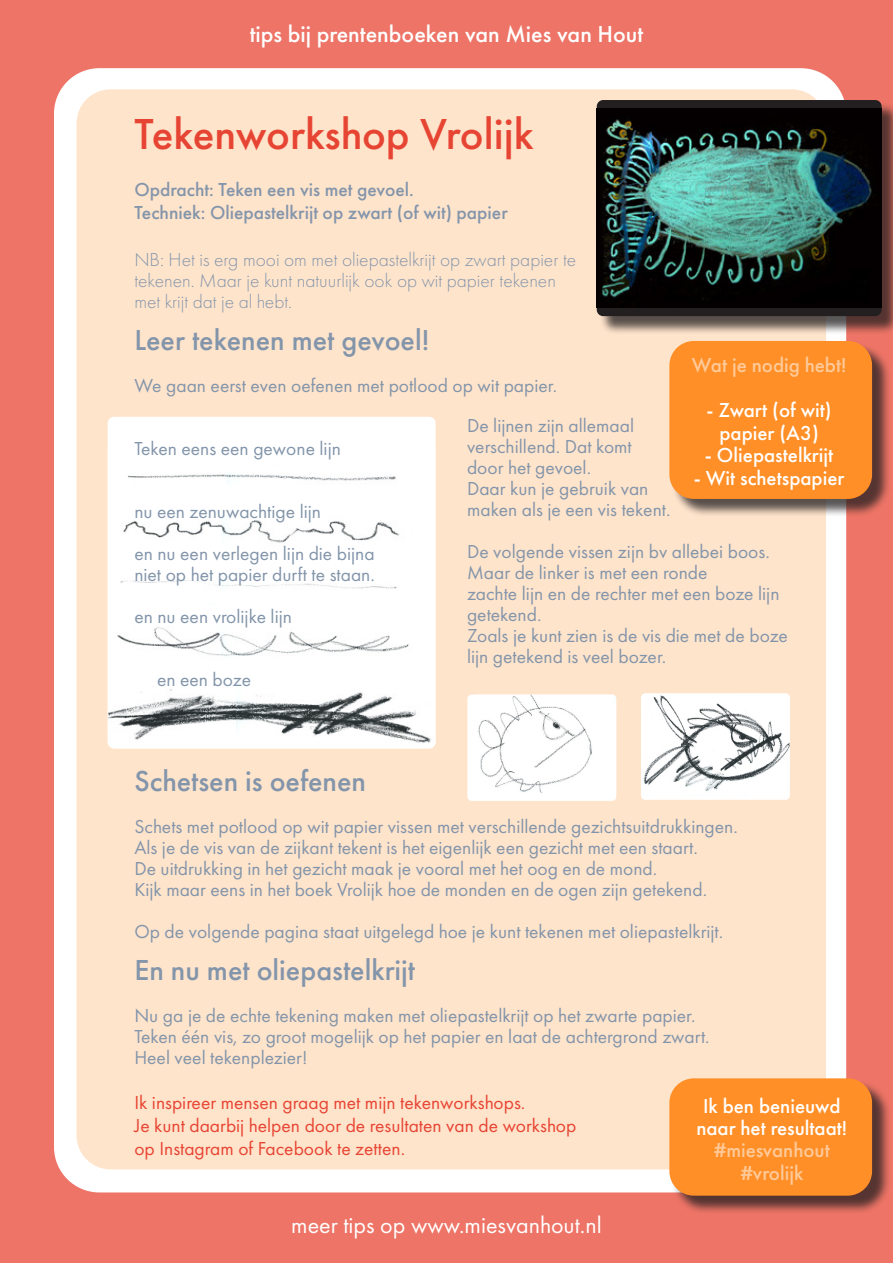
<style>
.page{position:relative;width:893px;height:1263px;background:#ed7466}
.page>*{position:absolute;margin:0;border:0;box-sizing:border-box;transform-origin:0 0}
.t1{font:500 45px "Futura PT";color:#e74533}
.t2{font:500 30px "Futura PT";color:#8395aa}
.t3{font:500 24px "Futura PT";color:#fff}
.t4{font:24px "Futura PT";color:#fff}
.t5{font:500 21px/22.5px "Futura PT";color:#fff;text-align:center}
.t6{font:500 21px/22.5px "Futura PT";color:#ffca99;text-align:center}
.t7{font:19.5px/21px "Futura PT";color:#8395aa}
.t8{font:19.5px/23.4px "Futura PT";color:#e74533}
.t9{font:300 19.5px/21px "Futura PT";color:#8395aa}
.t10{font:500 19.5px/23.4px "Futura PT";color:#8395aa}
</style>
<div class="page">
<div style="left:55px;top:69px;width:790px;height:1123px;background:#fff;border-radius:45px"></div>
<div style="left:77px;top:89px;width:749px;height:1080px;background:#ffe4cc;border-radius:34px"></div>
<div style="left:599px;top:102px;width:294px;height:233px;background:#231f20;opacity:.75"></div>
<div style="left:597px;top:100px;width:285px;height:216px;background:#231f20;border-radius:6px"></div>
<img style="left:597px;top:109px;width:285px;height:198px">
<div style="left:108px;top:417px;width:328px;height:331px;background:#fff;border-radius:6px"></div>
<img style="left:108px;top:474px;width:328px;height:274px">
<div style="left:672px;top:1080px;width:219px;height:134px;background:#231f20;opacity:.75"></div>
<div style="left:669px;top:1078px;width:203px;height:118px;background:#ff8f26;border-radius:24px"></div>
<div style="left:467px;top:694px;width:149px;height:107px;background:#fff;border-radius:4px"></div>
<img style="left:477px;top:694px;width:139px;height:99px">
<div style="left:641px;top:693px;width:149px;height:107px;background:#fff;border-radius:4px"></div>
<img style="left:641px;top:693px;width:149px;height:98px">
<div style="left:672px;top:343px;width:219px;height:175px;background:#231f20;opacity:.75"></div>
<div style="left:669px;top:341px;width:203px;height:158px;background:#ff8f26;border-radius:24px"></div>
<p class="t3" style="left:250px;top:20px;width:395px">tips bij prentenboeken van Mies van Hout</p>
<h1 class="t1" style="left:134px;top:107px;width:401px">Tekenworkshop Vrolijk</h1>
<p class="t10" style="left:134px;top:178px;width:375px">Opdracht: Teken een vis met gevoel.<br>Techniek: Oliepastelkrijt op zwart (of wit) papier</p>
<p class="t9" style="left:134px;top:249px;width:443px">NB: Het is erg mooi om met oliepastelkrijt op zwart papier te tekenen. Maar je kunt natuurlijk ook op wit papier tekenen met krijt dat je al hebt.</p>
<h2 class="t2" style="left:134px;top:322px;width:296px">Leer tekenen met gevoel!</h2>
<p class="t7" style="left:134px;top:375px;width:424px">We gaan eerst even oefenen met potlood op wit papier.</p>
<p class="t6" style="left:692px;top:354px;width:156px">Wat je nodig hebt!</p>
<p class="t5" style="left:707px;top:399px;width:127px">- Zwart (of wit) papier (A3)</p>
<p class="t5" style="left:705px;top:444px;width:130px">- Oliepastelkrijt</p>
<p class="t5" style="left:694px;top:466px;width:152px">- Wit schetspapier</p>
<p class="t7" style="left:467px;top:414px;width:205px">De lijnen zijn allemaal verschillend. Dat komt door het gevoel.<br>Daar kun je gebruik van maken als je een vis tekent.</p>
<p class="t7" style="left:467px;top:540px;width:322px">De volgende vissen zijn bv allebei boos.<br>Maar de linker is met een ronde<br>zachte lijn en de rechter met een boze lijn getekend.<br>Zoals je kunt zien is de vis die met de boze lijn getekend is veel bozer.</p>
<p class="t7" style="left:134px;top:438px;width:208px">Teken eens een gewone lijn</p>
<p class="t7" style="left:134px;top:491px;width:242px;line-height:42px">nu een zenuwachtige lijn<br>en nu een verlegen lijn die bijna</p>
<p class="t7" style="left:134px;top:554px;width:242px;line-height:42px">niet op het papier durft te staan. en nu een vrolijke lijn</p>
<p class="t7" style="left:157px;top:669px;width:95px">en een boze</p>
<h2 class="t2" style="left:134px;top:763px;width:233px">Schetsen is oefenen</h2>
<p class="t7" style="left:134px;top:816px;width:605px">Schets met potlood op wit papier vissen met verschillende gezichtsuitdrukkingen.<br>Als je de vis van de zijkant tekent is het eigenlijk een gezicht met een staart.<br>De uitdrukking in het gezicht maak je vooral met het oog en de mond.<br>Kijk maar eens in het boek Vrolijk hoe de monden en de ogen zijn getekend.</p>
<p class="t7" style="left:134px;top:921px;width:590px">Op de volgende pagina staat uitgelegd hoe je kunt tekenen met oliepastelkrijt.</p>
<h2 class="t2" style="left:134px;top:952px;width:282px">En nu met oliepastelkrijt</h2>
<p class="t7" style="left:134px;top:1005px;width:577px">Nu ga je de echte tekening maken met oliepastelkrijt op het zwarte papier.<br>Teken één vis, zo groot mogelijk op het papier en laat de achtergrond zwart.<br>Heel veel tekenplezier!</p>
<p class="t8" style="left:134px;top:1090px;width:443px">Ik inspireer mensen graag met mijn tekenworkshops.<br>Je kunt daarbij helpen door de resultaten van de workshop op Instagram of Facebook te zetten.</p>
<p class="t5" style="left:696px;top:1094px;width:152px">Ik ben benieuwd naar het resultaat!</p>
<p class="t6" style="left:714px;top:1139px;width:118px">#miesvanhout #vrolijk</p>
<p class="t4" style="left:291px;top:1210px;width:312px">meer tips op www.miesvanhout.nl</p>
</div>
